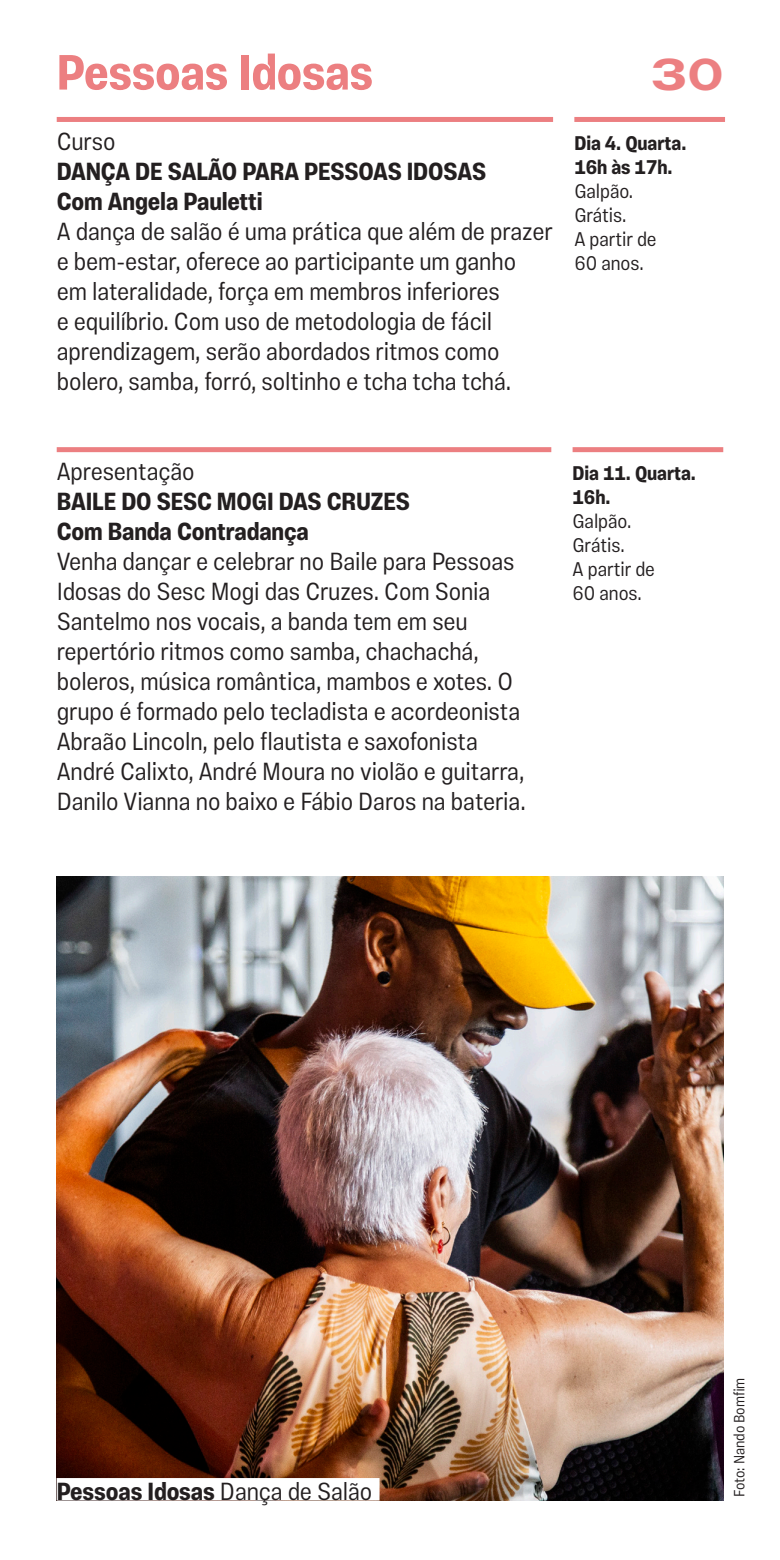
<style>
.page{position:relative;width:780px;height:1560px;background:#fff}
.page>*{position:absolute;margin:0;border:0;box-sizing:border-box;transform-origin:0 0}
.linguagem{font:700 50px "Vinila Condensed";letter-spacing:-.005em;color:#ec7f81}
.t1{font:700 45px "Vinila Extended";color:#ec7f81}
.sinopse{font:300 25px/30px "Vinila Condensed";letter-spacing:-.005em;color:#231f20}
.titulo{font:700 25px "Vinila Condensed";letter-spacing:-.005em;color:#231f20}
.com{font:700 25px "Vinila Condensed";letter-spacing:-.005em;color:#231f20}
.legenda__texto{font:700 25px "Vinila Condensed";letter-spacing:-.005em;color:#231f20}
.formato__linha2pt{font:300 25px "Vinila Condensed";letter-spacing:-.005em;color:#231f20}
.servico__texto{font:300 20px/24px "Vinila Condensed";letter-spacing:-.005em;color:#231f20}
.servico__data__linha2pt{font:700 20px/24px "Vinila Condensed";letter-spacing:-.005em;color:#231f20}
.legenda__credito{font:300 15px "Vinila Condensed";letter-spacing:-.005em;color:#231f20}
.s1{font-weight:300}
</style>
<div class="page">
<img style="left:57px;top:876px;width:666px;height:624px">
<div style="left:57px;top:1477px;width:322px;height:23px;background:#fff"></div>
<div style="left:572px;top:447px;width:151px;height:5px;background:#ec7f81"></div>
<div style="left:574px;top:117px;width:151px;height:5px;background:#ec7f81"></div>
<div style="left:57px;top:447px;width:494px;height:5px;background:#ec7f81"></div>
<div style="left:57px;top:117px;width:496px;height:5px;background:#ec7f81"></div>
<p class="linguagem" style="left:57px;top:43px;width:318px">Pessoas Idosas</p>
<p class="formato__linha2pt" style="left:57px;top:126px;width:60px">Curso</p>
<p class="titulo" style="left:57px;top:156px;width:431px">DANÇA DE SALÃO PARA PESSOAS IDOSAS</p>
<p class="com" style="left:57px;top:186px;width:208px">Com Angela Pauletti</p>
<p class="sinopse" style="left:57px;top:216px;width:497px">A dança de salão é uma prática que além de prazer e bem-estar, oferece ao participante um ganho em lateralidade, força em membros inferiores<br>e equilíbrio. Com uso de metodologia de fácil aprendizagem, serão abordados ritmos como bolero, samba, forró, soltinho e tcha tcha tchá.</p>
<h2 class="t1" style="left:650px;top:47px;width:75px">30</h2>
<p class="servico__data__linha2pt" style="left:574px;top:131px;width:113px">Dia 4. Quarta.<br>16h às 17h.</p>
<p class="servico__texto" style="left:574px;top:178px;width:60px">Galpão.</p>
<p class="servico__texto" style="left:574px;top:202px;width:54px">Grátis.</p>
<p class="servico__texto" style="left:574px;top:226px;width:84px">A partir de<br>60 anos.</p>
<p class="formato__linha2pt" style="left:57px;top:456px;width:139px">Apresentação</p>
<p class="titulo" style="left:57px;top:486px;width:355px">BAILE DO SESC MOGI DAS CRUZES</p>
<p class="com" style="left:57px;top:516px;width:253px">Com Banda Contradança</p>
<p class="sinopse" style="left:57px;top:546px;width:470px">Venha dançar e celebrar no Baile para Pessoas Idosas do Sesc Mogi das Cruzes. Com Sonia Santelmo nos vocais, a banda tem em seu repertório ritmos como samba, chachachá, boleros, música romântica, mambos e xotes. O grupo é formado pelo tecladista e acordeonista Abraão Lincoln, pelo flautista e saxofonista André Calixto, André Moura no violão e guitarra, Danilo Vianna no baixo e Fábio Daros na bateria.</p>
<p class="servico__data__linha2pt" style="left:572px;top:461px;width:125px">Dia 11. Quarta.<br>16h.</p>
<p class="servico__texto" style="left:572px;top:508px;width:60px">Galpão.</p>
<p class="servico__texto" style="left:572px;top:532px;width:54px">Grátis.</p>
<p class="servico__texto" style="left:572px;top:556px;width:84px">A partir de<br>60 anos.</p>
<p class="legenda__texto" style="left:57px;top:1476px;width:317px">Pessoas Idosas <span class="s1">Dança de Salão</span></p>
<p class="legenda__credito" style="left:730px;top:1496px;width:121px;rotate:-90deg">Foto: Nando Bomfim</p>
</div>
